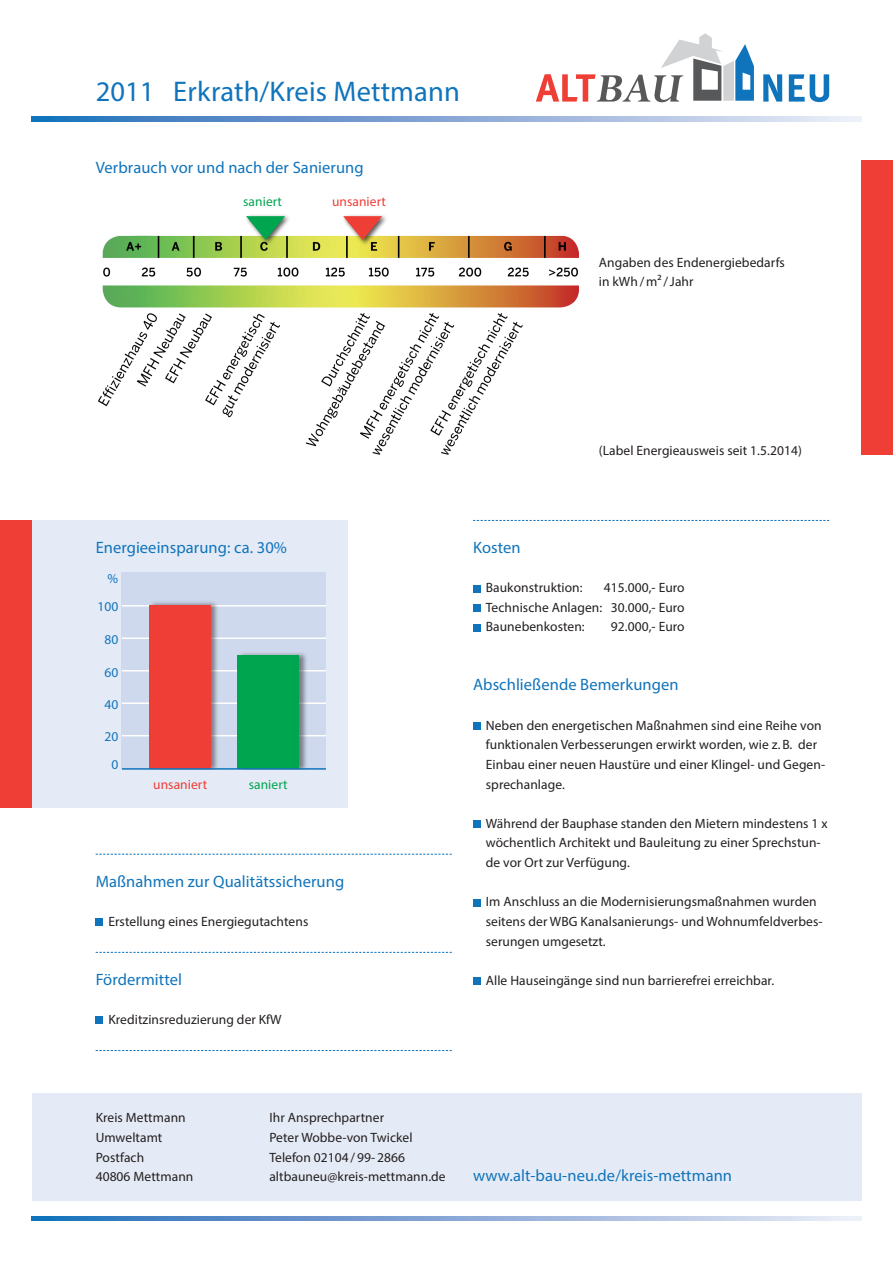
<style>
.page{position:relative;width:893px;height:1263px;background:#fff}
.page>*{position:absolute;margin:0;border:0;box-sizing:border-box;transform-origin:0 0}
.t1{font:28.5px "Myriad Pro";letter-spacing:.005em;color:#1074bc}
.t2{font:16.5px "Myriad Pro";letter-spacing:.005em;color:#1074bc}
.t3{font:13.5px/19.6px "Myriad Pro";letter-spacing:.005em;color:#231f20}
.t4{font:13.5px "Myriad Pro";letter-spacing:.005em;color:#ee3e35}
.t5{font:13.5px "Myriad Pro";letter-spacing:.005em;color:#00a54f}
.t6{font:13.5px "Myriad Pro";letter-spacing:.005em;color:#1074bc}
</style>
<div class="page">
<div style="left:32px;top:1093px;width:829px;height:108px;background:#e5ebf6"></div>
<svg style="left:32px;top:117px;width:829px;height:4px;background:#86a9d6"></svg>
<svg style="left:96px;top:854px;width:356px;height:1px"></svg>
<svg style="left:96px;top:952px;width:356px;height:1px"></svg>
<svg style="left:96px;top:1050px;width:356px;height:1px"></svg>
<div style="left:96px;top:918px;width:7px;height:8px;background:#1074bc"></div>
<div style="left:96px;top:1017px;width:7px;height:7px;background:#1074bc"></div>
<svg style="left:32px;top:1216px;width:829px;height:4px;background:#86a9d6"></svg>
<svg style="left:763px;top:74px;width:19px;height:28px"></svg>
<svg style="left:789px;top:74px;width:40px;height:28px"></svg>
<svg style="left:536px;top:33px;width:218px;height:69px"></svg>
<img style="left:98px;top:236px;width:480px;height:219px">
<div style="left:244px;top:214px;width:47px;height:32px;background:#231f20;opacity:.75"></div>
<svg style="left:246px;top:216px;width:39px;height:24px"></svg>
<div style="left:341px;top:213px;width:47px;height:33px;background:#231f20;opacity:.75"></div>
<svg style="left:343px;top:216px;width:39px;height:24px"></svg>
<svg style="left:473px;top:520px;width:356px;height:1px"></svg>
<div style="left:473px;top:585px;width:7px;height:7px;background:#1074bc"></div>
<div style="left:473px;top:604px;width:7px;height:8px;background:#1074bc"></div>
<div style="left:473px;top:624px;width:7px;height:7px;background:#1074bc"></div>
<div style="left:473px;top:722px;width:7px;height:8px;background:#1074bc"></div>
<div style="left:473px;top:820px;width:7px;height:8px;background:#1074bc"></div>
<div style="left:473px;top:899px;width:7px;height:7px;background:#1074bc"></div>
<div style="left:473px;top:977px;width:7px;height:8px;background:#1074bc"></div>
<div style="left:861px;top:160px;width:32px;height:295px;background:#ee3e35"></div>
<div style="left:32px;top:520px;width:315px;height:288px;background:#e5ebf6"></div>
<div style="left:122px;top:573px;width:204px;height:196px;background:#cfd9ed"></div>
<hr style="left:122px;top:735px;width:204px;height:1px;background:#fff">
<hr style="left:122px;top:702px;width:204px;height:2px;background:#fff">
<hr style="left:122px;top:670px;width:204px;height:1px;background:#fff">
<hr style="left:122px;top:637px;width:204px;height:2px;background:#fff">
<hr style="left:122px;top:605px;width:204px;height:1px;background:#fff">
<div style="left:149px;top:600px;width:70px;height:174px;background:#231f20;opacity:.5"></div>
<div style="left:149px;top:605px;width:61px;height:164px;background:#ee3e35"></div>
<div style="left:237px;top:651px;width:71px;height:123px;background:#231f20;opacity:.5"></div>
<div style="left:238px;top:656px;width:61px;height:113px;background:#00a54f"></div>
<hr style="left:122px;top:768px;width:204px;height:2px;background:#1074bc">
<div style="left:122px;top:770px;width:204px;height:18px;background:#e5ebf6"></div>
<div style="left:0;top:520px;width:32px;height:288px;background:#ee3e35"></div>
<h1 class="t1" style="left:96px;top:74px;width:366px">2011 Erkrath/Kreis Mettmann</h1>
<p class="t2" style="left:96px;top:157px;width:269px">Verbrauch vor und nach der Sanierung</p>
<p class="t5" style="left:243px;top:193px;width:40px">saniert</p>
<p class="t4" style="left:332px;top:193px;width:55px">unsaniert</p>
<p class="t3" style="left:599px;top:253px;width:188px;line-height:18.9px">Angaben des Endenergiebedarfs in kWh/m²/Jahr</p>
<p class="t2" style="left:96px;top:537px;width:193px">Energieeinsparung: ca. 30%</p>
<p class="t6" style="left:108px;top:570px;width:12px">%</p>
<p class="t6" style="left:97px;top:598px;width:22px">100</p>
<p class="t6" style="left:104px;top:631px;width:15px">80</p>
<p class="t6" style="left:104px;top:664px;width:15px">60</p>
<p class="t6" style="left:104px;top:696px;width:15px">40</p>
<p class="t6" style="left:104px;top:728px;width:15px">20</p>
<p class="t6" style="left:111px;top:756px;width:8px">0</p>
<p class="t4" style="left:153px;top:776px;width:55px">unsaniert</p>
<p class="t5" style="left:249px;top:776px;width:40px">saniert</p>
<p class="t2" style="left:96px;top:871px;width:250px">Maßnahmen zur Qualitätssicherung</p>
<p class="t3" style="left:108px;top:911px;width:201px">Erstellung eines Energiegutachtens</p>
<p class="t2" style="left:96px;top:969px;width:88px">Fördermittel</p>
<p class="t3" style="left:108px;top:1009px;width:175px">Kreditzinsreduzierung der KfW</p>
<p class="t3" style="left:599px;top:440px;width:204px">(Label Energieausweis seit 1.5.2014)</p>
<p class="t2" style="left:473px;top:537px;width:49px">Kosten</p>
<p class="t3" style="left:486px;top:578px;width:98px">Baukonstruktion:</p>
<p class="t3" style="left:486px;top:578px;width:200px;text-align:justify;text-indent:118px">415.000,- Euro Technische Anlagen: 30.000,- Euro Baunebenkosten:</p>
<p class="t3" style="left:611px;top:617px;width:75px">92.000,- Euro</p>
<p class="t2" style="left:473px;top:675px;width:207px">Abschließende Bemerkungen</p>
<p class="t3" style="left:486px;top:715px;width:341px">Neben den energetischen Maßnahmen sind eine Reihe von funktionalen Verbesserungen erwirkt worden, wie z.B. der Einbau einer neuen Haustüre und einer Klingel- und Gegen&shy;sprechanlage.</p>
<p class="t3" style="left:486px;top:813px;width:343px">Während der Bauphase standen den Mietern mindestens 1 x wöchentlich Architekt und Bauleitung zu einer Sprechstun&shy;de vor Ort zur Verfügung.</p>
<p class="t3" style="left:486px;top:892px;width:338px">Im Anschluss an die Modernisierungsmaßnahmen wurden seitens der WBG Kanalsanierungs- und Wohnumfeldverbes&shy;serungen umgesetzt.</p>
<p class="t3" style="left:486px;top:970px;width:290px">Alle Hauseingänge sind nun barrierefrei erreichbar.</p>
<p class="t3" style="left:96px;top:1108px;width:99px">Kreis Mettmann<br>Umweltamt<br>Postfach<br>40806 Mettmann</p>
<p class="t3" style="left:269px;top:1108px;width:178px">Ihr Ansprechpartner<br>Peter Wobbe-von Twickel<br>Telefon 02104 / 99- 2866 altbauneu@kreis-mettmann.de</p>
<p class="t2" style="left:473px;top:1165px;width:261px">www.alt-bau-neu.de/kreis-mettmann</p>
</div>
